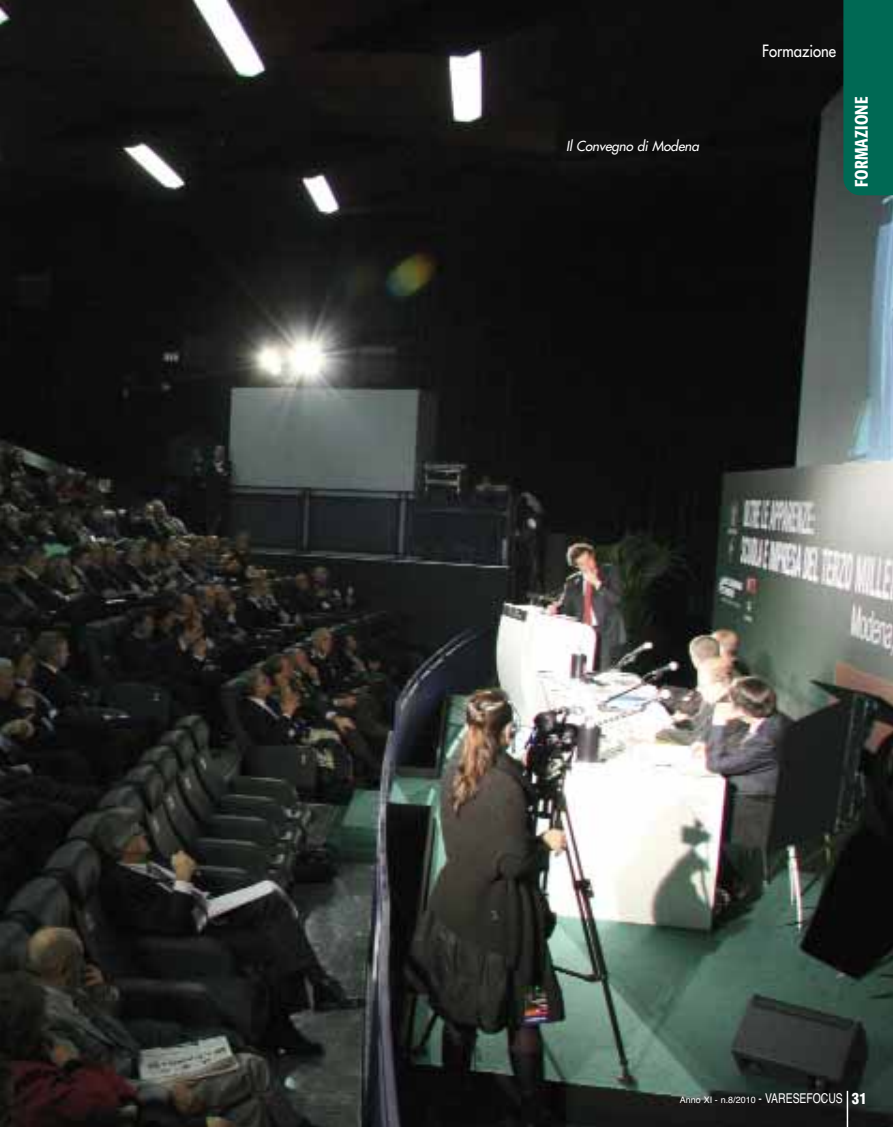
<style>
.page{position:relative;width:893px;height:1127px;background:#fff}
.page>*{position:absolute;margin:0;border:0;box-sizing:border-box;transform-origin:0 0}
.t1{font:500 condensed 18px "Formata";letter-spacing:.01em;color:#fff;scale:.9 1}
.t2{font:16.5px "Futura";color:#fff;scale:.9 1}
.t3{font:italic 13.5px "Futura";color:#fff}
.t4{font:9px "Helvetica";color:#fff}
.s1{font-size:13.5px}
.s2{font-weight:900;font-stretch:condensed;font-size:15px}
</style>
<div class="page">
<img style="left:0;top:0;width:893px;height:1127px">
<hr style="left:847px;top:1091px;width:1px;height:36px;background:#fff">
<div style="left:843px;top:0;width:50px;height:195px;background:#006954"></div>
<h3 class="t3" style="left:566px;top:139px;width:137px">Il Convegno di Modena</h3>
<h2 class="t2" style="left:762px;top:43px;width:84px">Formazione</h2>
<h1 class="t1" style="left:854px;top:187px;width:101px;rotate:-90deg">FORMAZIONE</h1>
<p class="t4" style="left:680px;top:1096px;width:189px">Anno XI - n.8/2010 <span class="s1">- VARESEFOCUS</span> <span class="s2">31</span></p>
</div>
